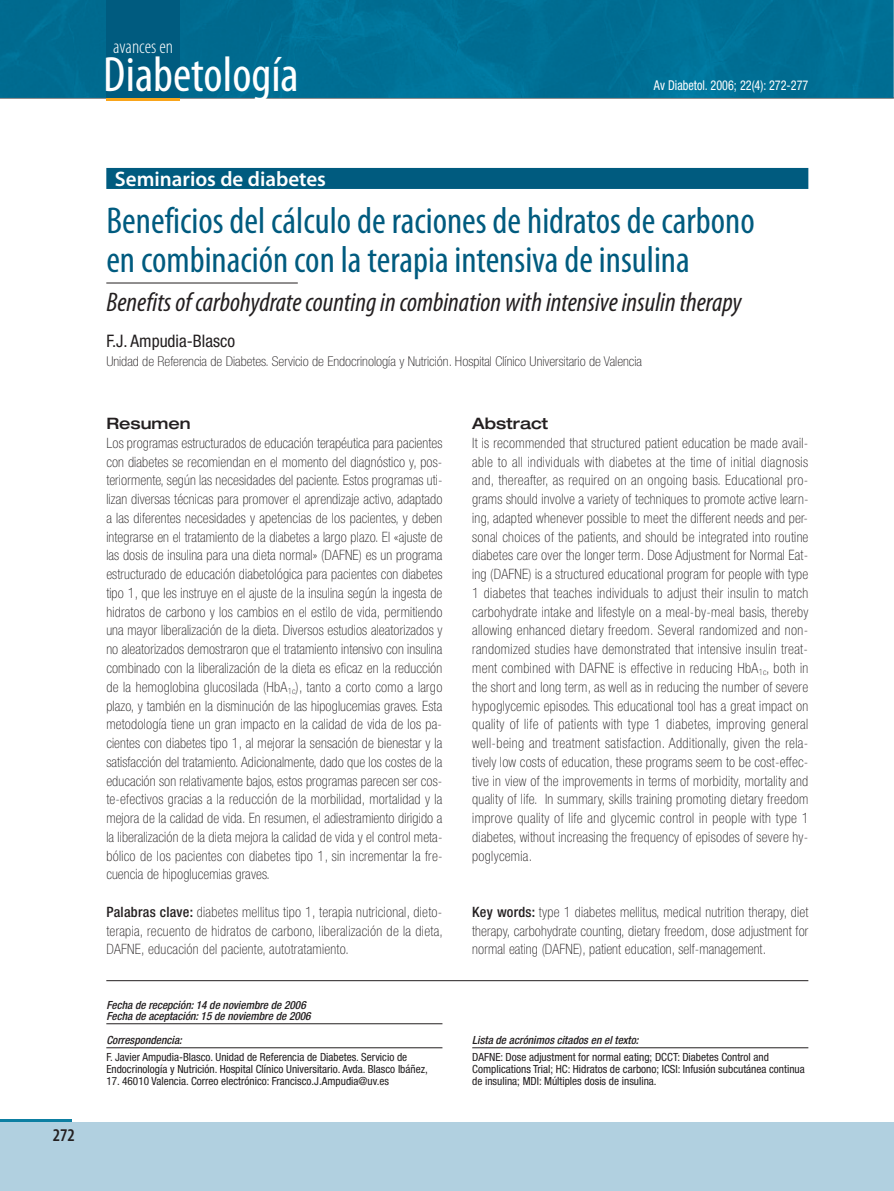
<style>
.page{position:relative;width:894px;height:1191px;background:#fff}
.page>*{position:absolute;margin:0;border:0;box-sizing:border-box;transform-origin:0 0}
.t1{font:condensed 49.95px "Myriad Pro";color:#fff}
.t2{font:condensed 37.5px/39px "Myriad Pro";color:#005b7f}
.t3{font:italic condensed 27px "Myriad Pro";color:#231f20}
.t4{font:600 21px "Myriad Pro";color:#fff}
.t5{font:300 condensed 19.5px "Myriad Pro";color:#fff}
.t6{font:600 condensed 18px "Myriad Pro";color:#231f20}
.t7{font:condensed 17.25px "Helvetica Neue LT Std";color:#231f20}
.t8{font:500 expanded 15.75px "Helvetica Neue LT Std";color:#231f20}
.t9{font:100 condensed 14.25px/18.8px "Helvetica Neue LT Std";letter-spacing:.02em;color:#231f20;text-align:justify}
.t10{font:100 condensed 13.5px "Helvetica Neue LT Std";color:#231f20;scale:1.05 1}
.t11{font:condensed 13.5px "Helvetica Neue LT Std";color:#fff;scale:.9 1}
.t12{font:condensed 11.25px/12px "Helvetica Neue LT Std";color:#231f20}
.t13{font:italic 500 condensed 11.25px/11.2px "Helvetica Neue LT Std";color:#231f20}
.s1{font-weight:500}
</style>
<div class="page">
<div style="left:0;top:1122px;width:893px;height:68px;background:#b1d0e0"></div>
<hr style="left:0;top:98px;width:893px;height:1px;background:#231f20">
<img style="left:0;top:0;width:893px;height:98px">
<div style="left:106px;top:0;width:74px;height:98px;background:#005b7f"></div>
<hr style="left:106px;top:98px;width:74px;height:2px;background:#f9a51b">
<hr style="left:0;top:1119px;width:72px;height:3px;background:#0d7fa2">
<div style="left:106px;top:168px;width:702px;height:21px;background:#005b7f"></div>
<hr style="left:106px;top:283px;width:192px;height:1px;background:#231f20">
<hr style="left:106px;top:980px;width:702px;height:1px;background:#231f20">
<hr style="left:106px;top:1023px;width:336px;height:1px;background:#231f20">
<hr style="left:106px;top:1047px;width:336px;height:1px;background:#231f20">
<hr style="left:472px;top:1047px;width:336px;height:1px;background:#231f20">
<p class="t6" style="left:53px;top:1128px;width:24px">272</p>
<h3 class="t5" style="left:113px;top:40px;width:61px">avances en</h3>
<h1 class="t1" style="left:103px;top:56px;width:197px">Diabetología</h1>
<p class="t11" style="left:654px;top:81px;width:173px">Av Diabetol. 2006; 22(4): 272-277</p>
<h3 class="t4" style="left:115px;top:171px;width:213px">Seminarios de diabetes</h3>
<h2 class="t2" style="left:106px;top:204px;width:650px">Beneficios del cálculo de raciones de hidratos de carbono en combinación con la terapia intensiva de insulina</h2>
<h3 class="t3" style="left:106px;top:292px;width:636px">Benefits of carbohydrate counting in combination with intensive insulin therapy</h3>
<p class="t7" style="left:106px;top:334px;width:130px">F.J. Ampudia-Blasco</p>
<p class="t10" style="left:106px;top:356px;width:511px">Unidad de Referencia de Diabetes. Servicio de Endocrinología y Nutrición. Hospital Clínico Universitario de Valencia</p>
<p class="t8" style="left:106px;top:418px;width:86px">Resumen</p>
<p class="t9" style="left:106px;top:434px;width:338px">Los programas estructurados de educación terapéutica para pacientes con diabetes se recomiendan en el momento del diagnóstico y, pos&shy;teriormente, según las necesidades del paciente. Estos programas uti&shy;lizan diversas técnicas para promover el aprendizaje activo, adaptado a las diferentes necesidades y apetencias de los pacientes, y deben integrarse en el tratamiento de la diabetes a largo plazo. El «ajuste de las dosis de insulina para una dieta normal» (DAFNE) es un programa estructurado de educación diabetológica para pacientes con diabetes tipo 1, que les instruye en el ajuste de la insulina según la ingesta de hidratos de carbono y los cambios en el estilo de vida, permitiendo una mayor liberalización de la dieta. Diversos estudios aleatorizados y no aleatorizados demostraron que el tratamiento intensivo con insulina combinado con la liberalización de la dieta es eficaz en la reducción de la hemoglobina glucosilada (HbA<sub>1c</sub>), tanto a corto como a largo plazo, y también en la disminución de las hipoglucemias graves. Esta metodología tiene un gran impacto en la calidad de vida de los pa&shy;cientes con diabetes tipo 1, al mejorar la sensación de bienestar y la satisfacción del tratamiento. Adicionalmente, dado que los costes de la educación son relativamente bajos, estos programas parecen ser cos&shy;te-efectivos gracias a la reducción de la morbilidad, mortalidad y la mejora de la calidad de vida. En resumen, el adiestramiento dirigido a la liberalización de la dieta mejora la calidad de vida y el control meta&shy;bólico de los pacientes con diabetes tipo 1, sin incrementar la fre&shy;cuencia de hipoglucemias graves.</p>
<p class="t9" style="left:106px;top:903px;width:338px"><span class="s1">Palabras clave:</span> diabetes mellitus tipo 1, terapia nutricional, dieto&shy;terapia, recuento de hidratos de carbono, liberalización de la dieta, DAFNE, educación del paciente, autotratamiento.</p>
<p class="t13" style="left:106px;top:1000px;width:206px">Fecha de recepción: 14 de noviembre de 2006<br>Fecha de aceptación: 15 de noviembre de 2006</p>
<p class="t13" style="left:106px;top:1035px;width:77px">Correspondencia:</p>
<p class="t12" style="left:106px;top:1051px;width:323px">F. Javier Ampudia-Blasco. Unidad de Referencia de Diabetes. Servicio de<br>Endocrinología y Nutrición. Hospital Clínico Universitario. Avda. Blasco Ibáñez,</p>
<p class="t12" style="left:106px;top:1075px;width:284px">17. 46010 Valencia. Correo electrónico: Francisco.J.Ampudia@uv.es</p>
<p class="t8" style="left:472px;top:418px;width:78px">Abstract</p>
<p class="t9" style="left:472px;top:434px;width:338px">It is recommended that structured patient education be made avail&shy;able to all individuals with diabetes at the time of initial diagnosis and, thereafter, as required on an ongoing basis. Educational pro&shy;grams should involve a variety of techniques to promote active learn&shy;ing, adapted whenever possible to meet the different needs and per&shy;sonal choices of the patients, and should be integrated into routine diabetes care over the longer term. Dose Adjustment for Normal Eat&shy;ing (DAFNE) is a structured educational program for people with type 1 diabetes that teaches individuals to adjust their insulin to match carbohydrate intake and lifestyle on a meal-by-meal basis, thereby allowing enhanced dietary freedom. Several randomized and non&shy;randomized studies have demonstrated that intensive insulin treat&shy;ment combined with DAFNE is effective in reducing HbA<sub>1c</sub>, both in the short and long term, as well as in reducing the number of severe hypoglycemic episodes. This educational tool has a great impact on quality of life of patients with type 1 diabetes, improving general well-being and treatment satisfaction. Additionally, given the rela&shy;tively low costs of education, these programs seem to be cost-effec&shy;tive in view of the improvements in terms of morbidity, mortality and quality of life. In summary, skills training promoting dietary freedom improve quality of life and glycemic control in people with type 1 diabetes, without increasing the frequency of episodes of severe hy&shy;poglycemia.</p>
<p class="t9" style="left:472px;top:903px;width:337px"><span class="s1">Key words:</span> type 1 diabetes mellitus, medical nutrition therapy, diet therapy, carbohydrate counting, dietary freedom, dose adjustment for normal eating (DAFNE), patient education, self-management.</p>
<p class="t13" style="left:472px;top:1035px;width:168px">Lista de acrónimos citados en el texto:</p>
<p class="t12" style="left:472px;top:1051px;width:334px">DAFNE: Dose adjustment for normal eating; DCCT: Diabetes Control and<br>Complications Trial; HC: Hidratos de carbono; ICSI: Infusión subcutánea continua de insulina; MDI: Múltiples dosis de insulina.</p>
</div>
